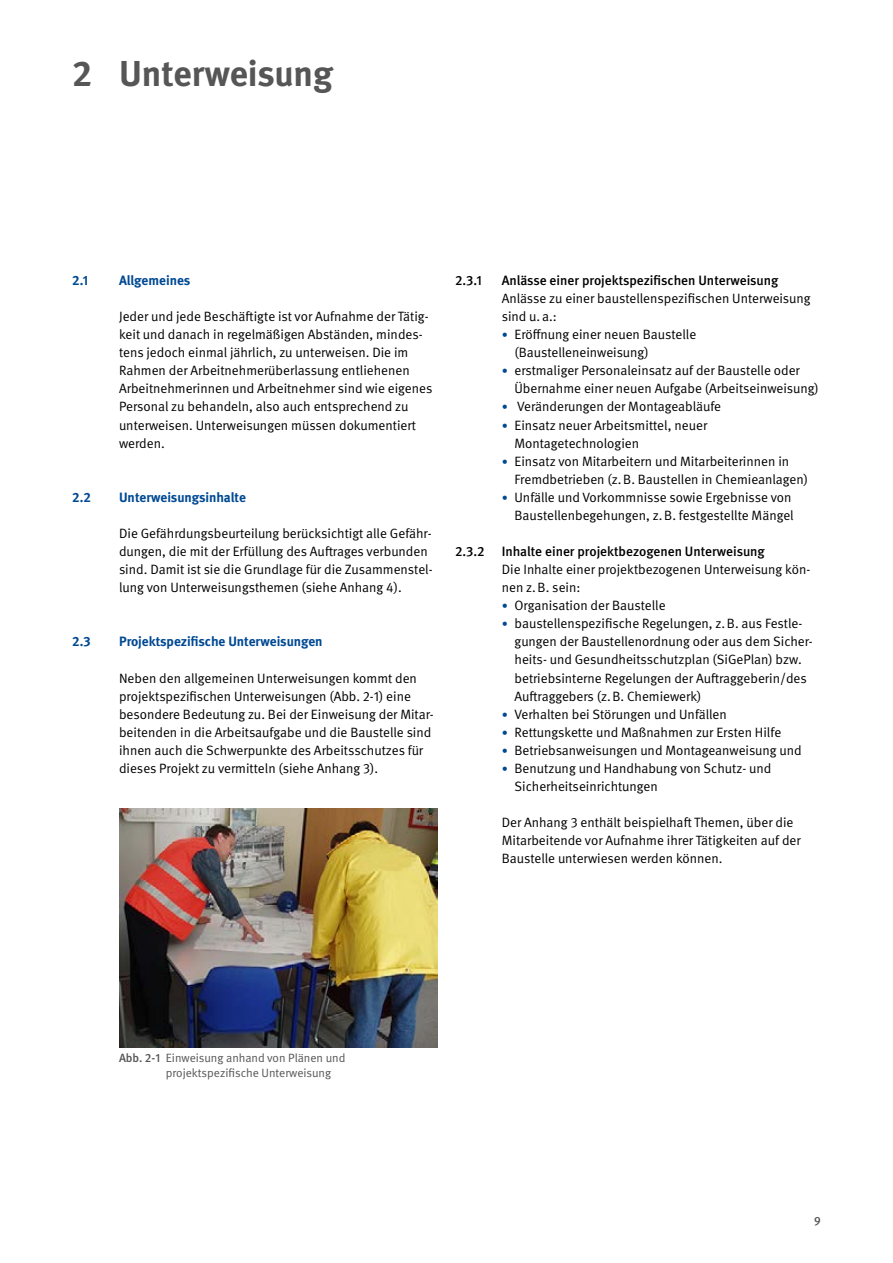
<style>
.page{position:relative;width:893px;height:1263px;background:#fff}
.page>*{position:absolute;margin:0;border:0;box-sizing:border-box;transform-origin:0 0}
.t1{font:700 36px "DGUV Meta";color:#565656}
.FT{font:13.5px/18px "DGUV Meta";color:#000}
.t2{font:500 13.5px "DGUV Meta";color:#000}
.t3{font:700 13.5px "DGUV Meta";color:#004993}
.t4{font:12px/15px "DGUV Meta";color:#565656}
.t5{font:500 12px "DGUV Meta";color:#565656}
.s1{font-size:12px;color:#004993}
.s2{font-weight:500}
</style>
<div class="page">
<img style="left:119px;top:808px;width:319px;height:239px">
<h1 class="t1" style="left:72px;top:52px;width:262px">2 Unterweisung</h1>
<h2 class="t3" style="left:72px;top:272px;width:17px">2.1</h2>
<h2 class="t3" style="left:119px;top:272px;width:73px">Allgemeines</h2>
<p class="FT" style="left:119px;top:308px;width:315px">Jeder und jede Beschäftigte ist vor Aufnahme der Tätig&shy;keit und danach in regelmäßigen Abständen, mindes&shy;tens jedoch einmal jährlich, zu unterweisen. Die im Rahmen der Arbeitnehmerüberlassung entliehenen Arbeitnehmerinnen und Arbeitnehmer sind wie eigenes Personal zu behandeln, also auch entsprechend zu unterweisen. Unterweisungen müssen dokumentiert werden.</p>
<h2 class="t3" style="left:72px;top:489px;width:20px">2.2</h2>
<h2 class="t3" style="left:119px;top:489px;width:128px">Unterweisungsinhalte</h2>
<p class="FT" style="left:119px;top:525px;width:315px">Die Gefährdungsbeurteilung berücksichtigt alle Gefähr&shy;dungen, die mit der Erfüllung des Auftrages verbunden sind. Damit ist sie die Grundlage für die Zusammenstel&shy;lung von Unterweisungsthemen (siehe Anhang 4).</p>
<h2 class="t3" style="left:72px;top:634px;width:20px">2.3</h2>
<h2 class="t3" style="left:119px;top:634px;width:205px">Projektspezifische Unterweisungen</h2>
<p class="FT" style="left:119px;top:669px;width:316px">Neben den allgemeinen Unterweisungen kommt den projektspezifischen Unterweisungen (Abb. 2-1) eine besondere Bedeutung zu. Bei der Einweisung der Mitar&shy;beitenden in die Arbeitsaufgabe und die Baustelle sind ihnen auch die Schwerpunkte des Arbeitsschutzes für dieses Projekt zu vermitteln (siehe Anhang 3).</p>
<h3 class="t2" style="left:455px;top:272px;width:28px">2.3.1</h3>
<h3 class="t2" style="left:502px;top:272px;width:278px">Anlässe einer projektspezifischen Unterweisung</h3>
<p class="FT" style="left:502px;top:290px;width:310px">Anlässe zu einer baustellenspezifischen Unterweisung sind u.a.:</p>
<p class="FT" style="left:514px;top:326px;width:183px;text-indent:-13px"><span class="s1">•</span> Eröffnung einer neuen Baustelle (Baustelleneinweisung)</p>
<p class="FT" style="left:514px;top:362px;width:306px;text-indent:-13px"><span class="s1">•</span> erstmaliger Personaleinsatz auf der Baustelle oder<br>Übernahme einer neuen Aufgabe (Arbeitseinweisung)</p>
<p class="FT" style="left:502px;top:398px;width:221px"><span class="s1">•</span> Veränderungen der Montageabläufe</p>
<p class="FT" style="left:514px;top:416px;width:194px;text-indent:-13px"><span class="s1">•</span> Einsatz neuer Arbeitsmittel, neuer<br>Montagetechnologien</p>
<p class="FT" style="left:514px;top:452px;width:295px;text-indent:-13px"><span class="s1">•</span> Einsatz von Mitarbeitern und Mitarbeiterinnen in<br>Fremdbetrieben (z.B. Baustellen in Chemieanlagen)</p>
<p class="FT" style="left:502px;top:488px;width:293px;text-align:right"><span class="s1">•</span> Unfälle und Vorkommnisse sowie Ergebnisse von<br>Baustellenbegehungen, z.B. festgestellte Mängel</p>
<h3 class="t2" style="left:455px;top:543px;width:31px">2.3.2</h3>
<h3 class="t2" style="left:502px;top:543px;width:264px">Inhalte einer projektbezogenen Unterweisung</h3>
<p class="FT" style="left:502px;top:561px;width:310px">Die Inhalte einer projektbezogenen Unterweisung kön&shy;nen z.B. sein:</p>
<p class="FT" style="left:502px;top:597px;width:165px"><span class="s1">•</span> Organisation der Baustelle</p>
<p class="FT" style="left:514px;top:615px;width:300px;text-indent:-13px"><span class="s1">•</span> baustellenspezifische Regelungen, z.B. aus Festle&shy;gungen der Baustellenordnung oder aus dem Sicher&shy;heits- und Gesundheitsschutzplan (SiGePlan) bzw. betriebsinterne Regelungen der Auftraggeberin/des Auftraggebers (z.B. Chemiewerk)</p>
<p class="FT" style="left:502px;top:705px;width:227px"><span class="s1">•</span> Verhalten bei Störungen und Unfällen</p>
<p class="FT" style="left:502px;top:723px;width:281px"><span class="s1">•</span> Rettungskette und Maßnahmen zur Ersten Hilfe</p>
<p class="FT" style="left:502px;top:741px;width:302px"><span class="s1">•</span> Betriebsanweisungen und Montageanweisung und</p>
<p class="FT" style="left:514px;top:759px;width:258px;text-indent:-13px"><span class="s1">•</span> Benutzung und Handhabung von Schutz- und<br>Sicherheitseinrichtungen</p>
<p class="FT" style="left:502px;top:814px;width:300px">Der Anhang 3 enthält beispielhaft Themen, über die<br>Mitarbeitende vor Aufnahme ihrer Tätigkeiten auf der<br>Baustelle unterwiesen werden können.</p>
<p class="t4" style="left:166px;top:1051px;width:181px;text-indent:-47px"><span class="s2">Abb. 2-1</span> Einweisung anhand von Plänen und projektspezifische Unterweisung</p>
<p class="t5" style="left:814px;top:1213px;width:8px">9</p>
</div>
